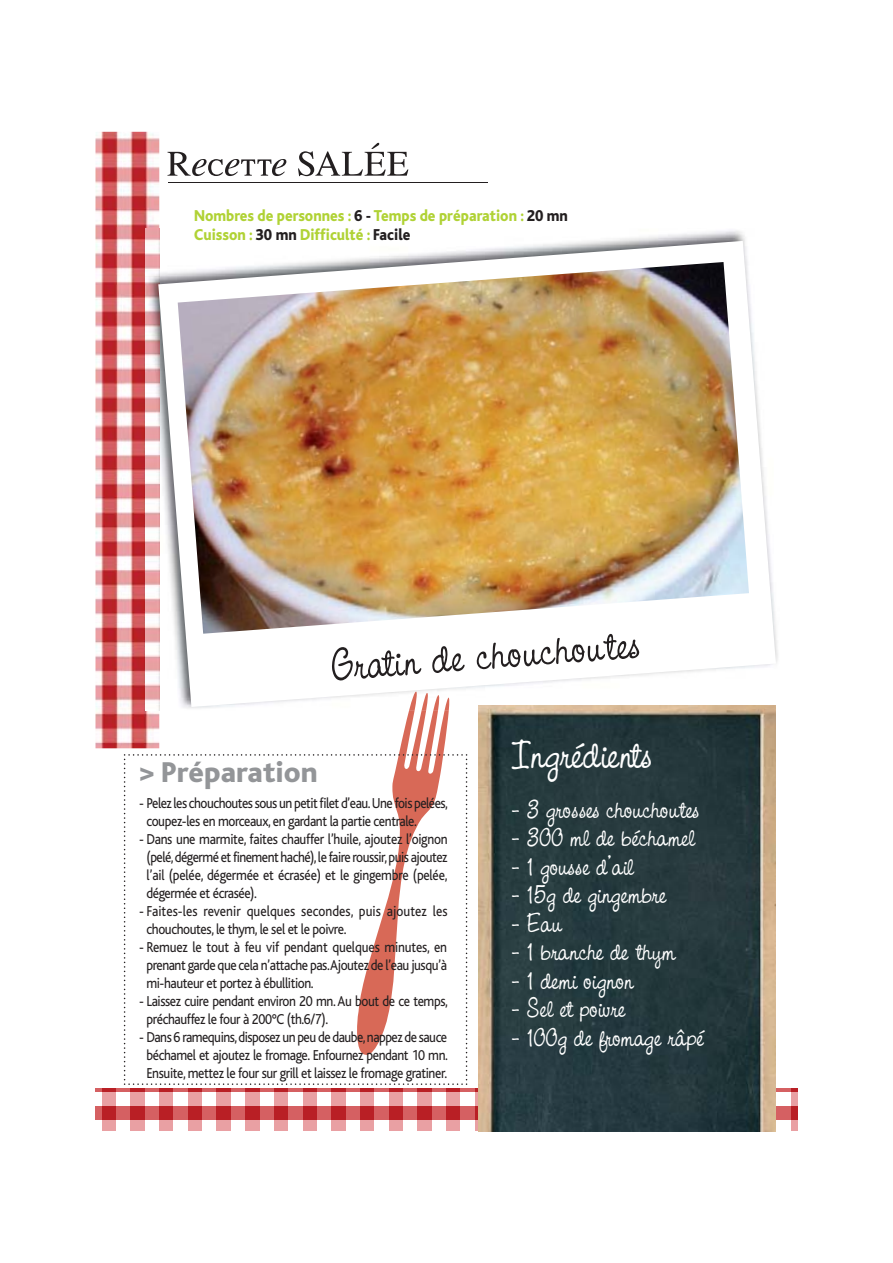
<style>
.page{position:relative;width:893px;height:1263px;background:#fff}
.page>*{position:absolute;margin:0;border:0;box-sizing:border-box;transform-origin:0 0}
.t1{font:48px "CAC Pinafore";color:#231f20}
.t2{font:45px "CAC Pinafore";letter-spacing:-.01em;color:#fff}
.t3{font:800 30px "Bliss";color:#939598}
.t4{font:28.5px "CAC Pinafore";letter-spacing:-.01em;color:#fff}
.t5{font:800 16.5px/19.2px "Bliss";color:#b0d235;scale:.9 1}
.t6{font:15px/18px "Bliss";letter-spacing:-.03em;color:#231f20;scale:.89 1}
.t7{font:15px/18px "Bliss";color:#231f20;scale:.89 1}
.s1{color:#231f20}
</style>
<div class="page">
<svg style="left:167px;top:143px;width:241px;height:33px"></svg>
<hr style="left:168px;top:183px;width:320px;height:1px;background:#231f20">
<img style="left:95px;top:132px;width:64px;height:616px">
<svg style="left:95px;top:1088px;width:7px;height:4px"></svg>
<hr style="left:102px;top:1088px;width:14px;height:4px;background:#b91f25">
<hr style="left:116px;top:1088px;width:15px;height:4px;background:#d56062">
<div style="left:102px;top:1092px;width:14px;height:15px;background:#e9a0a3"></div>
<div style="left:95px;top:1106px;width:7px;height:15px;background:#d56062"></div>
<div style="left:102px;top:1106px;width:14px;height:15px;background:#b91f25"></div>
<div style="left:116px;top:1106px;width:15px;height:15px;background:#d56062"></div>
<div style="left:102px;top:1121px;width:14px;height:10px;background:#e9a0a3"></div>
<hr style="left:131px;top:1088px;width:14px;height:4px;background:#b91f25">
<hr style="left:145px;top:1088px;width:14px;height:4px;background:#d56062">
<hr style="left:159px;top:1088px;width:15px;height:4px;background:#b91f25">
<hr style="left:174px;top:1088px;width:14px;height:4px;background:#d56062">
<div style="left:131px;top:1092px;width:14px;height:15px;background:#e9a0a3"></div>
<div style="left:159px;top:1092px;width:15px;height:15px;background:#e9a0a3"></div>
<div style="left:131px;top:1106px;width:14px;height:15px;background:#b91f25"></div>
<div style="left:145px;top:1106px;width:14px;height:15px;background:#d56062"></div>
<div style="left:159px;top:1106px;width:15px;height:15px;background:#b91f25"></div>
<div style="left:174px;top:1106px;width:14px;height:15px;background:#d56062"></div>
<div style="left:131px;top:1121px;width:14px;height:10px;background:#e9a0a3"></div>
<div style="left:159px;top:1121px;width:15px;height:10px;background:#e9a0a3"></div>
<hr style="left:188px;top:1088px;width:14px;height:4px;background:#b91f25">
<hr style="left:202px;top:1088px;width:15px;height:4px;background:#d56062">
<hr style="left:217px;top:1088px;width:14px;height:4px;background:#b91f25">
<hr style="left:231px;top:1088px;width:14px;height:4px;background:#d56062">
<div style="left:188px;top:1092px;width:14px;height:15px;background:#e9a0a3"></div>
<div style="left:217px;top:1092px;width:14px;height:15px;background:#e9a0a3"></div>
<div style="left:188px;top:1106px;width:14px;height:15px;background:#b91f25"></div>
<div style="left:202px;top:1106px;width:15px;height:15px;background:#d56062"></div>
<div style="left:217px;top:1106px;width:14px;height:15px;background:#b91f25"></div>
<div style="left:231px;top:1106px;width:14px;height:15px;background:#d56062"></div>
<div style="left:188px;top:1121px;width:14px;height:10px;background:#e9a0a3"></div>
<div style="left:217px;top:1121px;width:14px;height:10px;background:#e9a0a3"></div>
<hr style="left:245px;top:1088px;width:15px;height:4px;background:#b91f25">
<hr style="left:260px;top:1088px;width:14px;height:4px;background:#d56062">
<hr style="left:274px;top:1088px;width:15px;height:4px;background:#b91f25">
<hr style="left:289px;top:1088px;width:14px;height:4px;background:#d56062">
<div style="left:245px;top:1092px;width:15px;height:15px;background:#e9a0a3"></div>
<div style="left:274px;top:1092px;width:15px;height:15px;background:#e9a0a3"></div>
<div style="left:245px;top:1106px;width:15px;height:15px;background:#b91f25"></div>
<div style="left:260px;top:1106px;width:14px;height:15px;background:#d56062"></div>
<div style="left:274px;top:1106px;width:15px;height:15px;background:#b91f25"></div>
<div style="left:289px;top:1106px;width:14px;height:15px;background:#d56062"></div>
<div style="left:245px;top:1121px;width:15px;height:10px;background:#e9a0a3"></div>
<div style="left:274px;top:1121px;width:15px;height:10px;background:#e9a0a3"></div>
<hr style="left:303px;top:1088px;width:14px;height:4px;background:#b91f25">
<hr style="left:317px;top:1088px;width:15px;height:4px;background:#d56062">
<hr style="left:332px;top:1088px;width:14px;height:4px;background:#b91f25">
<hr style="left:346px;top:1088px;width:14px;height:4px;background:#d56062">
<div style="left:303px;top:1092px;width:14px;height:15px;background:#e9a0a3"></div>
<div style="left:332px;top:1092px;width:14px;height:15px;background:#e9a0a3"></div>
<div style="left:303px;top:1106px;width:14px;height:15px;background:#b91f25"></div>
<div style="left:317px;top:1106px;width:15px;height:15px;background:#d56062"></div>
<div style="left:332px;top:1106px;width:14px;height:15px;background:#b91f25"></div>
<div style="left:346px;top:1106px;width:14px;height:15px;background:#d56062"></div>
<div style="left:303px;top:1121px;width:14px;height:10px;background:#e9a0a3"></div>
<div style="left:332px;top:1121px;width:14px;height:10px;background:#e9a0a3"></div>
<hr style="left:360px;top:1088px;width:15px;height:4px;background:#b91f25">
<hr style="left:375px;top:1088px;width:14px;height:4px;background:#d56062">
<hr style="left:389px;top:1088px;width:14px;height:4px;background:#b91f25">
<hr style="left:403px;top:1088px;width:15px;height:4px;background:#d56062">
<div style="left:360px;top:1092px;width:15px;height:15px;background:#e9a0a3"></div>
<div style="left:389px;top:1092px;width:14px;height:15px;background:#e9a0a3"></div>
<div style="left:360px;top:1106px;width:15px;height:15px;background:#b91f25"></div>
<div style="left:375px;top:1106px;width:14px;height:15px;background:#d56062"></div>
<div style="left:389px;top:1106px;width:14px;height:15px;background:#b91f25"></div>
<div style="left:403px;top:1106px;width:15px;height:15px;background:#d56062"></div>
<div style="left:360px;top:1121px;width:15px;height:10px;background:#e9a0a3"></div>
<div style="left:389px;top:1121px;width:14px;height:10px;background:#e9a0a3"></div>
<hr style="left:418px;top:1088px;width:14px;height:4px;background:#b91f25">
<hr style="left:432px;top:1088px;width:14px;height:4px;background:#d56062">
<hr style="left:446px;top:1088px;width:15px;height:4px;background:#b91f25">
<hr style="left:461px;top:1088px;width:14px;height:4px;background:#d56062">
<div style="left:418px;top:1092px;width:14px;height:15px;background:#e9a0a3"></div>
<div style="left:446px;top:1092px;width:15px;height:15px;background:#e9a0a3"></div>
<div style="left:418px;top:1106px;width:14px;height:15px;background:#b91f25"></div>
<div style="left:432px;top:1106px;width:14px;height:15px;background:#d56062"></div>
<div style="left:446px;top:1106px;width:15px;height:15px;background:#b91f25"></div>
<div style="left:461px;top:1106px;width:14px;height:15px;background:#d56062"></div>
<div style="left:418px;top:1121px;width:14px;height:10px;background:#e9a0a3"></div>
<div style="left:446px;top:1121px;width:15px;height:10px;background:#e9a0a3"></div>
<hr style="left:475px;top:1088px;width:14px;height:4px;background:#b91f25">
<div style="left:475px;top:1092px;width:14px;height:15px;background:#e9a0a3"></div>
<div style="left:475px;top:1106px;width:14px;height:15px;background:#b91f25"></div>
<div style="left:475px;top:1121px;width:14px;height:10px;background:#e9a0a3"></div>
<hr style="left:776px;top:1088px;width:15px;height:4px;background:#d56062">
<svg style="left:791px;top:1088px;width:6px;height:4px"></svg>
<div style="left:791px;top:1092px;width:6px;height:15px;background:#e9a0a3"></div>
<div style="left:776px;top:1106px;width:15px;height:15px;background:#d56062"></div>
<div style="left:791px;top:1106px;width:6px;height:15px;background:#b91f25"></div>
<div style="left:791px;top:1121px;width:6px;height:10px;background:#e9a0a3"></div>
<img style="left:146px;top:228px;width:632px;height:482px">
<svg style="left:158px;top:241px;width:618px;height:466px"></svg>
<img style="left:478px;top:706px;width:298px;height:425px">
<img style="left:178px;top:262px;width:571px;height:372px">
<img style="left:409px;top:692px;width:40px;height:18px">
<svg style="left:124px;top:710px;width:325px;height:44px"></svg>
<svg style="left:124px;top:754px;width:343px;height:331px"></svg>
<p class="t5" style="left:194px;top:207px;width:417px">Nombres de personnes : <span class="s1">6 -</span> Temps de préparation : <span class="s1">20 mn<br></span>Cuisson : <span class="s1">30 mn</span> Difficulté : <span class="s1">Facile</span></p>
<h1 class="t1" style="left:328px;top:636px;width:312px;rotate:-4deg">Gratin de chouchoutes</h1>
<h3 class="t3" style="left:139px;top:761px;width:180px">&gt; Préparation</h3>
<p class="t6" style="left:146px;top:796px;width:340px;text-indent:-7px">- Pelez les chouchoutes sous un petit filet d’eau. Une fois pelées, coupez-les en morceaux, en gardant la partie centrale.</p>
<p class="t6" style="left:146px;top:832px;width:340px;text-align:justify;text-indent:-7px">- Dans une marmite, faites chauffer l’huile, ajoutez l’oignon (pelé, dégermé et finement haché), le faire roussir, puis ajoutez l’ail (pelée, dégermée et écrasée) et le gingembre (pelée, dégermée et écrasée).</p>
<p class="t7" style="left:146px;top:904px;width:340px;text-indent:-7px">- Faites-les revenir quelques secondes, puis ajoutez les chouchoutes, le thym, le sel et le poivre.</p>
<p class="t6" style="left:146px;top:940px;width:339px;text-align:justify;text-indent:-7px">- Remuez le tout à feu vif pendant quelques minutes, en prenant garde que cela n’attache pas. Ajoutez de l’eau jusqu’à mi-hauteur et portez à ébullition.</p>
<p class="t6" style="left:146px;top:994px;width:340px;text-indent:-7px">- Laissez cuire pendant environ 20 mn. Au bout de ce temps, préchauffez le four à 200°C (th.6/7).</p>
<p class="t6" style="left:139px;top:1030px;width:348px;text-align:center">- Dans 6 ramequins, disposez un peu de daube, nappez de sauce béchamel et ajoutez le fromage. Enfournez pendant 10 mn.<br>Ensuite, mettez le four sur grill et laissez le fromage gratiner.</p>
<h2 class="t2" style="left:511px;top:726px;width:143px">Ingrédients</h2>
<h3 class="t4" style="left:511px;top:791px;width:190px">- 3 grosses chouchoutes</h3>
<h3 class="t4" style="left:511px;top:820px;width:186px">- 300 ml de béchamel</h3>
<h3 class="t4" style="left:511px;top:848px;width:124px">- 1 gousse d’ail</h3>
<h3 class="t4" style="left:511px;top:877px;width:157px">- 15g de gingembre</h3>
<h3 class="t4" style="left:511px;top:905px;width:52px">- Eau</h3>
<h3 class="t4" style="left:511px;top:934px;width:166px">- 1 branche de thym</h3>
<h3 class="t4" style="left:511px;top:962px;width:124px">- 1 demi oignon</h3>
<h3 class="t4" style="left:511px;top:991px;width:116px">- Sel et poivre</h3>
<h3 class="t4" style="left:511px;top:1019px;width:194px">- 100g de fromage râpé</h3>
</div>
